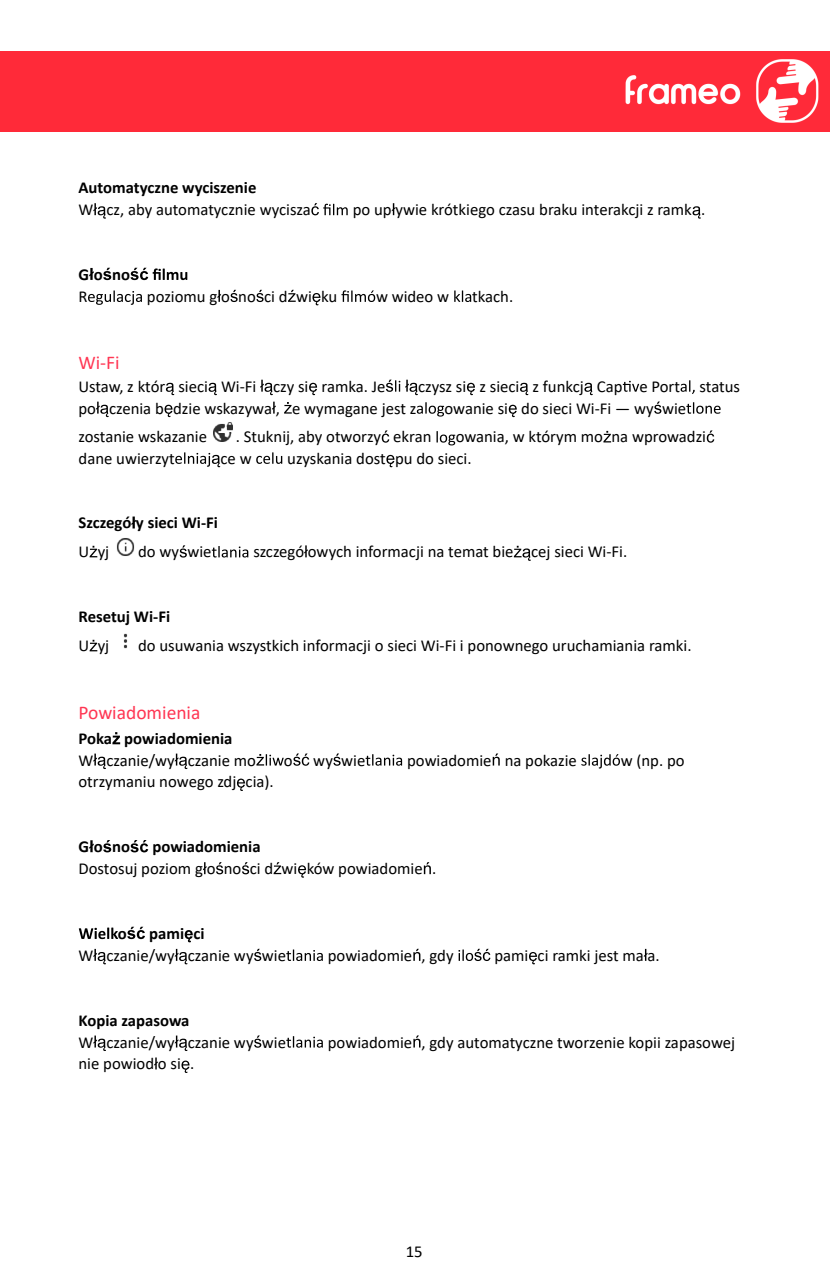
<style>
.page{position:relative;width:830px;height:1276px;background:#fff}
.page>*{position:absolute;margin:0;border:0;box-sizing:border-box;transform-origin:0 0}
.t1{font:19.57px "Calibri";color:#ff3653}
.t2{font:16.65px "Calibri";color:#000}
.t3{font:700 16.65px "Calibri";color:#000}
</style>
<div class="page">
<svg style="left:93px;top:203px;width:13px;height:16px"></svg>
<svg style="left:311px;top:203px;width:36px;height:12px"></svg>
<svg style="left:391px;top:203px;width:4px;height:12px"></svg>
<svg style="left:692px;top:206px;width:8px;height:13px"></svg>
<svg style="left:89px;top:268px;width:5px;height:12px"></svg>
<svg style="left:103px;top:268px;width:8px;height:12px"></svg>
<svg style="left:130px;top:268px;width:57px;height:12px"></svg>
<svg style="left:88px;top:290px;width:54px;height:15px"></svg>
<svg style="left:217px;top:290px;width:4px;height:12px"></svg>
<svg style="left:230px;top:290px;width:7px;height:12px"></svg>
<svg style="left:256px;top:290px;width:7px;height:12px"></svg>
<svg style="left:288px;top:290px;width:7px;height:12px"></svg>
<svg style="left:312px;top:293px;width:8px;height:12px"></svg>
<svg style="left:341px;top:290px;width:34px;height:12px"></svg>
<svg style="left:454px;top:290px;width:17px;height:12px"></svg>
<svg style="left:166px;top:383px;width:8px;height:12px"></svg>
<svg style="left:208px;top:383px;width:9px;height:12px"></svg>
<svg style="left:260px;top:380px;width:12px;height:15px"></svg>
<svg style="left:309px;top:383px;width:8px;height:12px"></svg>
<svg style="left:386px;top:380px;width:31px;height:15px"></svg>
<svg style="left:466px;top:383px;width:8px;height:12px"></svg>
<svg style="left:520px;top:383px;width:8px;height:12px"></svg>
<svg style="left:584px;top:383px;width:8px;height:12px"></svg>
<svg style="left:622px;top:381px;width:16px;height:11px"></svg>
<svg style="left:680px;top:380px;width:14px;height:14px"></svg>
<svg style="left:96px;top:402px;width:13px;height:15px"></svg>
<svg style="left:164px;top:405px;width:8px;height:12px"></svg>
<svg style="left:272px;top:402px;width:3px;height:11px"></svg>
<svg style="left:284px;top:402px;width:7px;height:11px"></svg>
<svg style="left:416px;top:402px;width:28px;height:14px"></svg>
<svg style="left:508px;top:405px;width:8px;height:12px"></svg>
<svg style="left:654px;top:401px;width:7px;height:13px"></svg>
<svg style="left:686px;top:402px;width:34px;height:12px"></svg>
<svg style="left:381px;top:430px;width:8px;height:13px"></svg>
<svg style="left:436px;top:431px;width:19px;height:14px"></svg>
<svg style="left:603px;top:431px;width:7px;height:11px"></svg>
<svg style="left:706px;top:430px;width:8px;height:13px"></svg>
<svg style="left:175px;top:452px;width:45px;height:15px"></svg>
<svg style="left:256px;top:452px;width:26px;height:12px"></svg>
<svg style="left:386px;top:455px;width:8px;height:12px"></svg>
<svg style="left:131px;top:516px;width:5px;height:12px"></svg>
<svg style="left:90px;top:546px;width:7px;height:11px"></svg>
<svg style="left:179px;top:545px;width:8px;height:12px"></svg>
<svg style="left:212px;top:546px;width:36px;height:11px"></svg>
<svg style="left:304px;top:545px;width:4px;height:12px"></svg>
<svg style="left:513px;top:546px;width:17px;height:15px"></svg>
<svg style="left:90px;top:640px;width:7px;height:11px"></svg>
<svg style="left:112px;top:732px;width:8px;height:12px"></svg>
<svg style="left:93px;top:753px;width:13px;height:16px"></svg>
<svg style="left:175px;top:753px;width:12px;height:16px"></svg>
<svg style="left:256px;top:754px;width:27px;height:11px"></svg>
<svg style="left:293px;top:753px;width:16px;height:13px"></svg>
<svg style="left:333px;top:753px;width:7px;height:13px"></svg>
<svg style="left:365px;top:754px;width:37px;height:11px"></svg>
<svg style="left:492px;top:753px;width:7px;height:12px"></svg>
<svg style="left:581px;top:754px;width:38px;height:14px"></svg>
<svg style="left:237px;top:778px;width:8px;height:13px"></svg>
<svg style="left:89px;top:840px;width:5px;height:12px"></svg>
<svg style="left:103px;top:840px;width:8px;height:12px"></svg>
<svg style="left:130px;top:840px;width:18px;height:12px"></svg>
<svg style="left:203px;top:862px;width:3px;height:12px"></svg>
<svg style="left:216px;top:862px;width:7px;height:12px"></svg>
<svg style="left:242px;top:862px;width:7px;height:12px"></svg>
<svg style="left:273px;top:862px;width:8px;height:12px"></svg>
<svg style="left:298px;top:865px;width:8px;height:12px"></svg>
<svg style="left:423px;top:862px;width:7px;height:12px"></svg>
<svg style="left:79px;top:927px;width:39px;height:12px"></svg>
<svg style="left:127px;top:926px;width:18px;height:13px"></svg>
<svg style="left:185px;top:930px;width:8px;height:12px"></svg>
<svg style="left:93px;top:949px;width:13px;height:15px"></svg>
<svg style="left:175px;top:949px;width:12px;height:15px"></svg>
<svg style="left:254px;top:949px;width:7px;height:12px"></svg>
<svg style="left:286px;top:949px;width:37px;height:12px"></svg>
<svg style="left:413px;top:949px;width:7px;height:12px"></svg>
<svg style="left:458px;top:949px;width:32px;height:12px"></svg>
<svg style="left:529px;top:952px;width:7px;height:12px"></svg>
<svg style="left:643px;top:949px;width:4px;height:12px"></svg>
<svg style="left:93px;top:1035px;width:13px;height:16px"></svg>
<svg style="left:175px;top:1035px;width:12px;height:16px"></svg>
<svg style="left:254px;top:1035px;width:7px;height:12px"></svg>
<svg style="left:286px;top:1036px;width:37px;height:11px"></svg>
<svg style="left:413px;top:1035px;width:7px;height:12px"></svg>
<svg style="left:154px;top:1057px;width:4px;height:12px"></svg>
<svg style="left:181px;top:1060px;width:8px;height:13px"></svg>
<img style="left:213px;top:422px;width:20px;height:20px">
<img style="left:116px;top:538px;width:19px;height:18px">
<img style="left:123px;top:633px;width:5px;height:16px">
<div style="left:0;top:52px;width:828px;height:79px;background:#ff2a39"></div>
<p class="t3" style="left:78px;top:176px;width:179px">Automatyczne wyciszenie</p>
<p class="t2" style="left:78px;top:198px;width:234px">W cz, aby automatycznie wycisza</p>
<p class="t2" style="left:352px;top:198px;width:354px">po up ywie krótkiego czasu braku interakcji z ramk .</p>
<p class="t3" style="left:78px;top:263px;width:53px">Go no</p>
<p class="t2" style="left:78px;top:285px;width:11px">R</p>
<p class="t2" style="left:147px;top:285px;width:192px">poziomu g o no ci d wi ku</p>
<p class="t2" style="left:376px;top:285px;width:75px">w wideo w</p>
<p class="t2" style="left:472px;top:285px;width:42px">tkach.</p>
<p class="t1" style="left:78px;top:349px;width:43px">Wi-Fi</p>
<p class="t2" style="left:78px;top:374px;width:308px">Ustaw, z któr sieci Wi-Fi czy si ramka. Je</p>
<p class="t2" style="left:418px;top:374px;width:323px">czysz si z sieci z funkcj Cap e Port status</p>
<p class="t2" style="left:78px;top:396px;width:339px">po czenia b dzie wskazywa , e wymagane jest z</p>
<p class="t2" style="left:444px;top:396px;width:243px">owanie si do sieci Wi-Fi — wy wie</p>
<p class="t2" style="left:78px;top:425px;width:130px">zostanie wskazanie</p>
<p class="t2" style="left:236px;top:425px;width:197px">. Stuknij, aby otworzy ekran</p>
<p class="t2" style="left:455px;top:425px;width:252px">owania, w którym mo na wprowadzi</p>
<p class="t2" style="left:79px;top:447px;width:98px">dane uwierzyt</p>
<p class="t2" style="left:220px;top:447px;width:33px">ce w</p>
<p class="t2" style="left:287px;top:447px;width:186px">uzyskania dost pu do sieci.</p>
<p class="t3" style="left:78px;top:511px;width:141px">Szczegó y sieci Wi-Fi</p>
<p class="t2" style="left:78px;top:540px;width:32px">U yj</p>
<p class="t2" style="left:138px;top:540px;width:75px">do wy wie</p>
<p class="t2" style="left:253px;top:540px;width:375px">szczegó owych informacji na temat bie cej sieci Wi-Fi.</p>
<p class="t3" style="left:79px;top:605px;width:93px">Resetuj Wi-Fi</p>
<p class="t2" style="left:79px;top:634px;width:32px">U yj</p>
<p class="t2" style="left:138px;top:634px;width:554px">do usuwania wszystkich informacji o sieci Wi-Fi i ponownego uruchamiania ramki.</p>
<p class="t1" style="left:78px;top:699px;width:123px">Powiadomienia</p>
<p class="t3" style="left:78px;top:727px;width:155px">Poka powiadomienia</p>
<p class="t2" style="left:78px;top:748px;width:179px">W czanie/wy czanie mo</p>
<p class="t2" style="left:284px;top:748px;width:83px">o wy wie</p>
<p class="t2" style="left:407px;top:748px;width:171px">powiadomie na pokazie</p>
<p class="t2" style="left:620px;top:748px;width:65px">w (np. po</p>
<p class="t2" style="left:78px;top:770px;width:197px">otrzymaniu nowego zdj cia).</p>
<p class="t3" style="left:78px;top:835px;width:53px">Go no</p>
<p class="t3" style="left:152px;top:835px;width:110px">powiadomienia</p>
<p class="t2" style="left:78px;top:857px;width:359px">Dostosuj poziom g o no ci d wi ków powiadomie .</p>
<p class="t3" style="left:118px;top:921px;width:10px">o</p>
<p class="t3" style="left:149px;top:921px;width:57px">pami ci</p>
<p class="t2" style="left:78px;top:943px;width:209px">W czanie/wy czanie wy wie</p>
<p class="t2" style="left:328px;top:943px;width:127px">powiadomie , gdy</p>
<p class="t2" style="left:494px;top:943px;width:167px">pami ci ramki jest ma a.</p>
<p class="t3" style="left:78px;top:1008px;width:112px">Kopia zapasowa</p>
<p class="t2" style="left:78px;top:1030px;width:209px">W czanie/wy czanie wy wie</p>
<p class="t2" style="left:328px;top:1030px;width:408px">powiadomie , gdy automatyczne tworzenie kopii zapasowej</p>
<p class="t2" style="left:78px;top:1052px;width:117px">nie powiod o si .</p>
<p class="t2" style="left:405px;top:1239px;width:18px">15</p>
</div>
